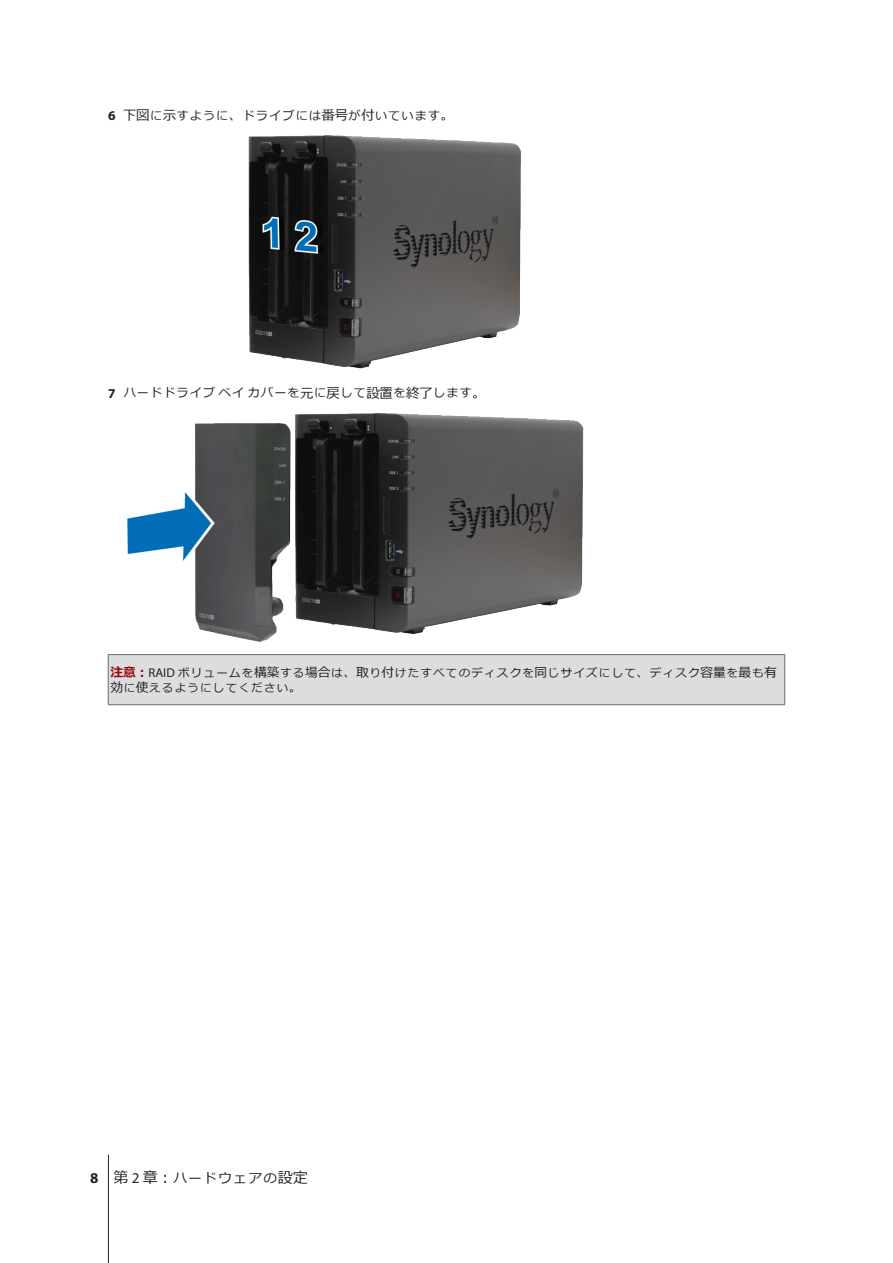
<style>
.page{position:relative;width:893px;height:1263px;background:#fff}
.page>*{position:absolute;margin:0;border:0;box-sizing:border-box;transform-origin:0 0}
.t1{font:13.5px "Meiryo";letter-spacing:.11em;color:#231f20}
.t2{font:12.15px "Meiryo";letter-spacing:.085em;color:#231f20}
.Warning-sidebar{font:11.55px/15px "Meiryo";letter-spacing:.11em;color:#231f20}
.s1{font-family:"Myriad Pro";font-weight:700;font-size:13.5px}
.s2{font-size:13.5px}
.s3{font-weight:700;font-size:12.75px;color:#9d070d}
.s4{font-family:"Myriad Pro";font-size:12.75px}
.s5{font-size:12.75px}
.s6{font-family:"Myriad Pro";font-weight:700;font-size:15px}
.s7{font-size:15px}
.s8{font-family:"Myriad Pro";font-size:15px}
</style>
<div class="page">
<hr style="left:108px;top:1155px;width:1px;height:108px;background:#231f20">
<img style="left:248px;top:135px;width:273px;height:234px">
<img style="left:127px;top:413px;width:457px;height:229px">
<div style="left:108px;top:655px;width:677px;height:50px;background:#dcdddf"></div>
<hr style="left:108px;top:655px;width:1px;height:49px;background:#6c6d70">
<hr style="left:784px;top:655px;width:1px;height:49px;background:#6c6d70">
<hr style="left:108px;top:654px;width:677px;height:1px;background:#6c6d70">
<hr style="left:108px;top:704px;width:677px;height:1px;background:#6c6d70">
<p class="t2" style="left:108px;top:107px;width:348px"><span class="s1">6</span> <span class="s2">下図</span>に<span class="s2">示</span>すように<span class="s2">、</span>ドライブには<span class="s2">番号</span>が<span class="s2">付</span>いています<span class="s2">。</span></p>
<p class="t2" style="left:108px;top:384px;width:379px"><span class="s1">7</span> ハードドライブベイカバーを<span class="s2">元</span>に<span class="s2">戻</span>して<span class="s2">設置</span>を<span class="s2">終了</span>します<span class="s2">。</span></p>
<p class="Warning-sidebar" style="left:110px;top:665px;width:668px"><span class="s3">注意：</span><span class="s4">RAID</span> ボリュームを<span class="s5">構築</span>する<span class="s5">場合</span>は<span class="s5">、取</span>り<span class="s5">付</span>けたすべてのディスクを<span class="s5">同</span>じサイズにして<span class="s5">、</span>ディスク<span class="s5">容量</span>を<span class="s5">最</span>も<span class="s5">有効</span>に<span class="s5">使</span>えるようにしてください<span class="s5">。</span></p>
<p class="t1" style="left:90px;top:1168px;width:219px"><span class="s6">8</span> <span class="s7">第</span> <span class="s8">2</span> <span class="s7">章：</span>ハードウェアの<span class="s7">設定</span></p>
</div>
